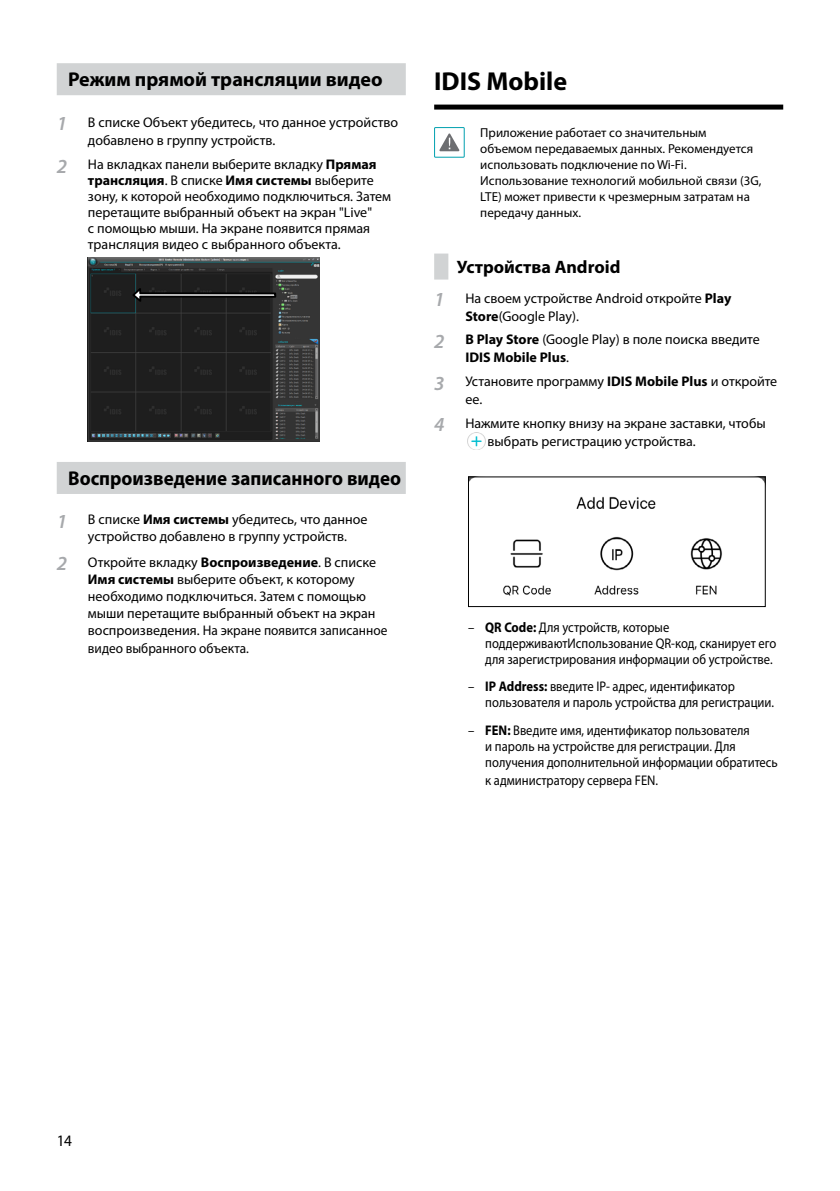
<style>
.page{position:relative;width:840px;height:1191px;background:#fff}
.page>*{position:absolute;margin:0;border:0;box-sizing:border-box;transform-origin:0 0}
.t1{font:700 26px "Myriad Pro";color:#000}
.t2{font:700 20px "Myriad Pro";color:#000;scale:.95 1}
.t3{font:700 20px "Myriad Pro";color:#000}
.t4{font:700 18px "Myriad Pro";color:#000}
.t5{font:16px "Myriad Pro";color:#000;scale:.96 1}
.t6{font:14px/18px "Myriad Pro";color:#000}
.t7{font:14px/16px "Myriad Pro";color:#000;scale:.9 1}
.t8{font:13px/16px "Myriad Pro";color:#000}
.s1{font-weight:600;font-style:italic;font-size:20px;color:#a7a9ac}
.s2{font-weight:700}
</style>
<div class="page">
<div style="left:57px;top:63px;width:348px;height:32px;background:#d1d3d4"></div>
<div style="left:57px;top:462px;width:348px;height:32px;background:#d1d3d4"></div>
<img style="left:88px;top:257px;width:231px;height:185px">
<svg style="left:130px;top:285px;width:147px;height:20px;background:#292929"></svg>
<div style="left:434px;top:105px;width:348px;height:5px;background:#000"></div>
<div style="left:434px;top:253px;width:14px;height:26px;background:#d1d3d4"></div>
<svg style="left:439px;top:133px;width:20px;height:18px"></svg>
<div style="left:434px;top:127px;width:30px;height:31px;border:1px solid #00a0af"></div>
<img style="left:467px;top:433px;width:18px;height:17px">
<img style="left:470px;top:478px;width:293px;height:118px">
<div style="left:468px;top:476px;width:297px;height:131px;border:1px solid #000"></div>
<h2 class="t3" style="left:68px;top:66px;width:316px">Режим прямой трансляции видео</h2>
<p class="t6" style="left:88px;top:113px;width:311px;text-indent:-31px"><span class="s1">1</span> В списке Объект убедитесь, что данное устройство добавлено в группу устройств.</p>
<p class="t6" style="left:88px;top:156px;width:304px;line-height:16px;text-indent:-31px"><span class="s1">2</span> На вкладках панели выберите вкладку <span class="s2">Прямая трансляция</span>. В списке <span class="s2">Имя системы</span> выберите зону, к которой необходимо подключиться. Затем перетащите выбранный объект на экран "Live"<br>с помощью мыши. На экране появится прямая трансляция видео с выбранного объекта.</p>
<h2 class="t2" style="left:68px;top:465px;width:352px">Воспроизведение записанного видео</h2>
<p class="t6" style="left:88px;top:511px;width:281px;line-height:17px;text-indent:-31px"><span class="s1">1</span> В списке <span class="s2">Имя системы</span> убедитесь, что данное устройство добавлено в группу устройств.</p>
<p class="t6" style="left:88px;top:553px;width:301px;line-height:17.2px;text-indent:-31px"><span class="s1">2</span> Откройте вкладку <span class="s2">Воспроизведение</span>. В списке <span class="s2">Имя системы</span> выберите объект, к которому необходимо подключиться. Затем с помощью мыши перетащите выбранный объект на экран воспроизведения. На экране появится записанное видео выбранного объекта.</p>
<h1 class="t1" style="left:434px;top:65px;width:134px">IDIS Mobile</h1>
<p class="t8" style="left:480px;top:124px;width:283px">Приложение работает со значительным<br>объемом передаваемых данных. Рекомендуется использовать подключение по Wi-Fi.<br>Использование технологий мобильной связи (3G, LTE) может привести к чрезмерным затратам на передачу данных.</p>
<p class="t4" style="left:456px;top:255px;width:165px">Устройства Android</p>
<p class="t6" style="left:465px;top:289px;width:267px;text-indent:-31px"><span class="s1">1</span> На своем устройстве Android откройте <span class="s2">Play<br>Store</span>(Google Play).</p>
<p class="t6" style="left:465px;top:330px;width:295px;text-indent:-31px"><span class="s1">2</span> <span class="s2">В Play Store</span> (Google Play) в поле поиска введите<br><span class="s2">IDIS Mobile Plus</span>.</p>
<p class="t6" style="left:465px;top:372px;width:313px;text-indent:-31px"><span class="s1">3</span> Установите программу <span class="s2">IDIS Mobile Plus</span> и откройте ее.</p>
<p class="t6" style="left:487px;top:414px;width:279px;text-indent:-53px"><span class="s1">4</span> Нажмите кнопку внизу на экране заставки, чтобы выбрать регистрацию устройства.</p>
<p class="t7" style="left:485px;top:619px;width:325px;text-indent:-17px">– <span class="s2">QR Code:</span> Для устройств, которые поддерживаютИспользование QR-код, сканирует его для зарегистрирования информации об устройстве.</p>
<p class="t7" style="left:485px;top:678px;width:322px;text-indent:-17px">– <span class="s2">IP Address:</span> введите IP- адрес, идентификатор пользователя и пароль устройства для регистрации.</p>
<p class="t7" style="left:485px;top:721px;width:326px;text-indent:-17px">– <span class="s2">FEN:</span> Введите имя, идентификатор пользователя<br>и пароль на устройстве для регистрации. Для получения дополнительной информации обратитесь</p>
<p class="t7" style="left:485px;top:771px;width:193px">к администратору сервера FEN.</p>
<p class="t5" style="left:57px;top:1131px;width:17px">14</p>
</div>
